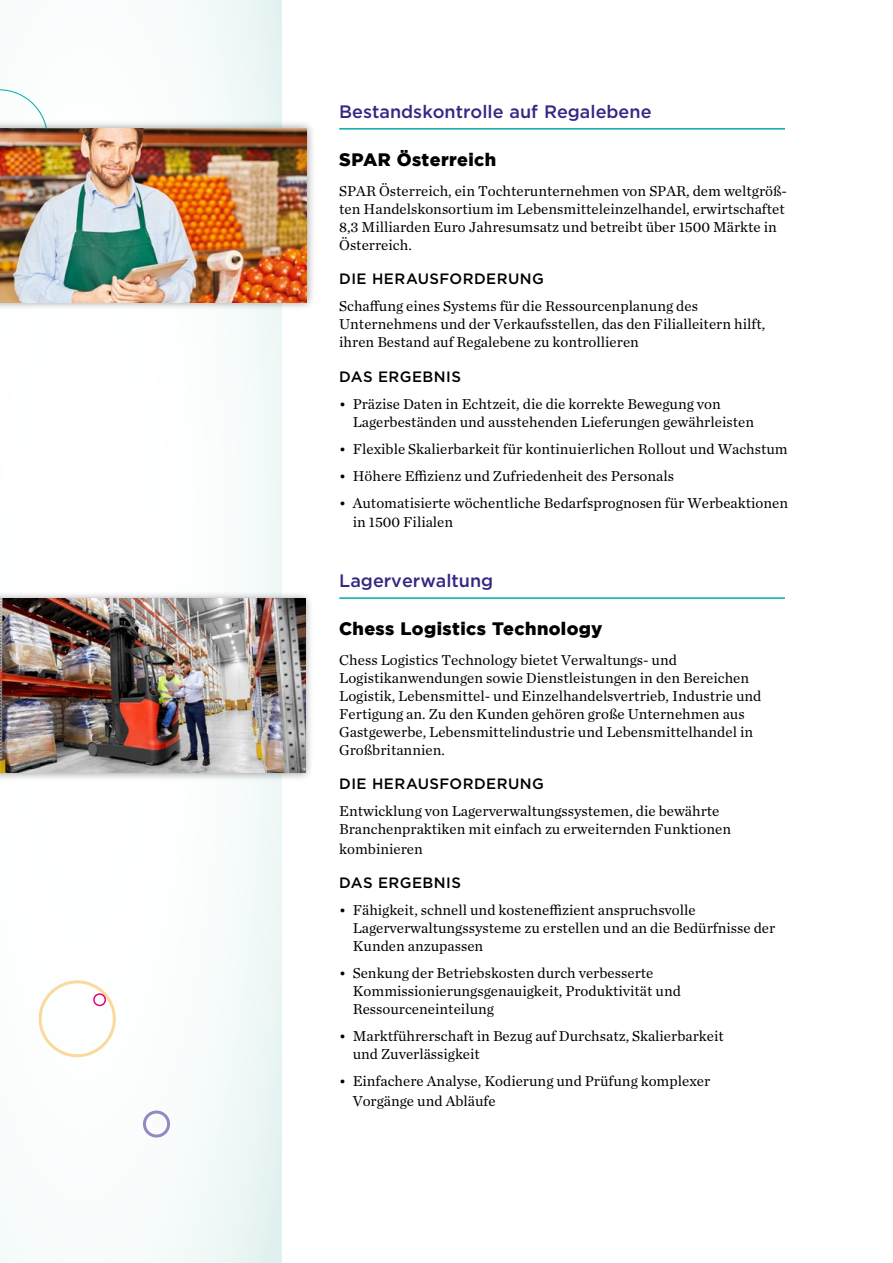
<style>
.page{position:relative;width:893px;height:1263px;background:#fff}
.page>*{position:absolute;margin:0;border:0;box-sizing:border-box;transform-origin:0 0}
.t1{font:500 18px "Gotham";color:#332985}
.t2{font:900 18px "Gotham";letter-spacing:.02em;color:#000}
.t3{font:15px/18px "Chronicle Text G1";color:#000}
.t4{font:500 15px "Gotham";letter-spacing:.03em;color:#000}
.s1{font-size:14.25px}
</style>
<div class="page">
<div style="left:0;top:0;width:282px;height:1263px;background:linear-gradient(to right,#fff,#f2f9f8)"></div>
<div style="left:143px;top:1110px;width:27px;height:27px;border:3px solid #9488c1;border-radius:50%"></div>
<div style="left:39px;top:980px;width:77px;height:77px;border:3px solid #fab43d;border-radius:50%"></div>
<div style="left:93px;top:993px;width:13px;height:13px;border:2px solid #e5007c;border-radius:50%"></div>
<svg style="left:0;top:89px;width:48px;height:30px"></svg>
<hr style="left:339px;top:597px;width:446px;height:2px;background:#00abaa">
<hr style="left:339px;top:128px;width:446px;height:2px;background:#00abaa">
<div style="left:0;top:119px;width:315px;height:192px;background:#000;opacity:.4"></div>
<img style="left:0;top:128px;width:307px;height:174px">
<div style="left:0;top:590px;width:314px;height:191px;background:#000;opacity:.4"></div>
<img style="left:0;top:599px;width:305px;height:174px">
<p class="t1" style="left:339px;top:100px;width:314px">Bestandskontrolle auf Regalebene</p>
<p class="t2" style="left:339px;top:149px;width:158px">SPAR Österreich</p>
<p class="t3" style="left:339px;top:181px;width:449px">SPAR Österreich, ein Tochterunternehmen von SPAR, dem weltgröß&shy;ten Handelskonsortium im Lebensmitteleinzelhandel, erwirtschaftet 8,3 Milliarden Euro Jahresumsatz und betreibt über 1500 Märkte in Österreich.</p>
<p class="t4" style="left:339px;top:269px;width:206px">DIE HERAUSFORDERUNG</p>
<p class="t3" style="left:339px;top:297px;width:427px">Schaffung eines Systems für die Ressourcenplanung des<br>Unternehmens und der Verkaufsstellen, das den Filialleitern hilft, ihren Bestand auf Regalebene zu kontrollieren</p>
<p class="t4" style="left:339px;top:367px;width:123px">DAS ERGEBNIS</p>
<p class="t3" style="left:353px;top:394px;width:403px;text-indent:-14px"><span class="s1">•</span> Präzise Daten in Echtzeit, die die korrekte Bewegung von<br>Lagerbeständen und ausstehenden Lieferungen gewährleisten</p>
<p class="t3" style="left:339px;top:439px;width:450px"><span class="s1">•</span> Flexible Skalierbarkeit für kontinuierlichen Rollout und Wachstum</p>
<p class="t3" style="left:339px;top:466px;width:336px"><span class="s1">•</span> Höhere Effizienz und Zufriedenheit des Personals</p>
<p class="t3" style="left:353px;top:492px;width:437px;line-height:19.5px;text-indent:-14px"><span class="s1">•</span> Automatisierte wöchentliche Bedarfsprognosen für Werbeaktionen in 1500 Filialen</p>
<p class="t1" style="left:339px;top:568px;width:156px">Lagerverwaltung</p>
<p class="t2" style="left:339px;top:618px;width:265px">Chess Logistics Technology</p>
<p class="t3" style="left:339px;top:650px;width:424px">Chess Logistics Technology bietet Verwaltungs- und Logistikanwendungen sowie Dienstleistungen in den Bereichen Logistik, Lebensmittel- und Einzelhandelsvertrieb, Industrie und Fertigung an. Zu den Kunden gehören große Unternehmen aus Gastgewerbe, Lebensmittelindustrie und Lebensmittelhandel in Großbritannien.</p>
<p class="t4" style="left:339px;top:774px;width:206px">DIE HERAUSFORDERUNG</p>
<p class="t3" style="left:339px;top:801px;width:393px">Entwicklung von Lagerverwaltungssystemen, die bewährte<br>Branchenpraktiken mit einfach zu erweiternden Funktionen</p>
<p class="t3" style="left:339px;top:839px;width:85px">kombinieren</p>
<p class="t4" style="left:339px;top:873px;width:123px">DAS ERGEBNIS</p>
<p class="t3" style="left:353px;top:900px;width:424px;text-indent:-14px"><span class="s1">•</span> Fähigkeit, schnell und kosteneffizient anspruchsvolle<br>Lagerverwaltungssysteme zu erstellen und an die Bedürfnisse der<br>Kunden anzupassen</p>
<p class="t3" style="left:353px;top:963px;width:330px;text-indent:-14px"><span class="s1">•</span> Senkung der Betriebskosten durch verbesserte<br>Kommissionierungsgenauigkeit, Produktivität und<br>Ressourceneinteilung</p>
<p class="t3" style="left:353px;top:1026px;width:373px;text-indent:-14px"><span class="s1">•</span> Marktführerschaft in Bezug auf Durchsatz, Skalierbarkeit und Zuverlässigkeit</p>
<p class="t3" style="left:353px;top:1070px;width:359px;line-height:19.5px;text-indent:-14px"><span class="s1">•</span> Einfachere Analyse, Kodierung und Prüfung komplexer<br>Vorgänge und Abläufe</p>
</div>
